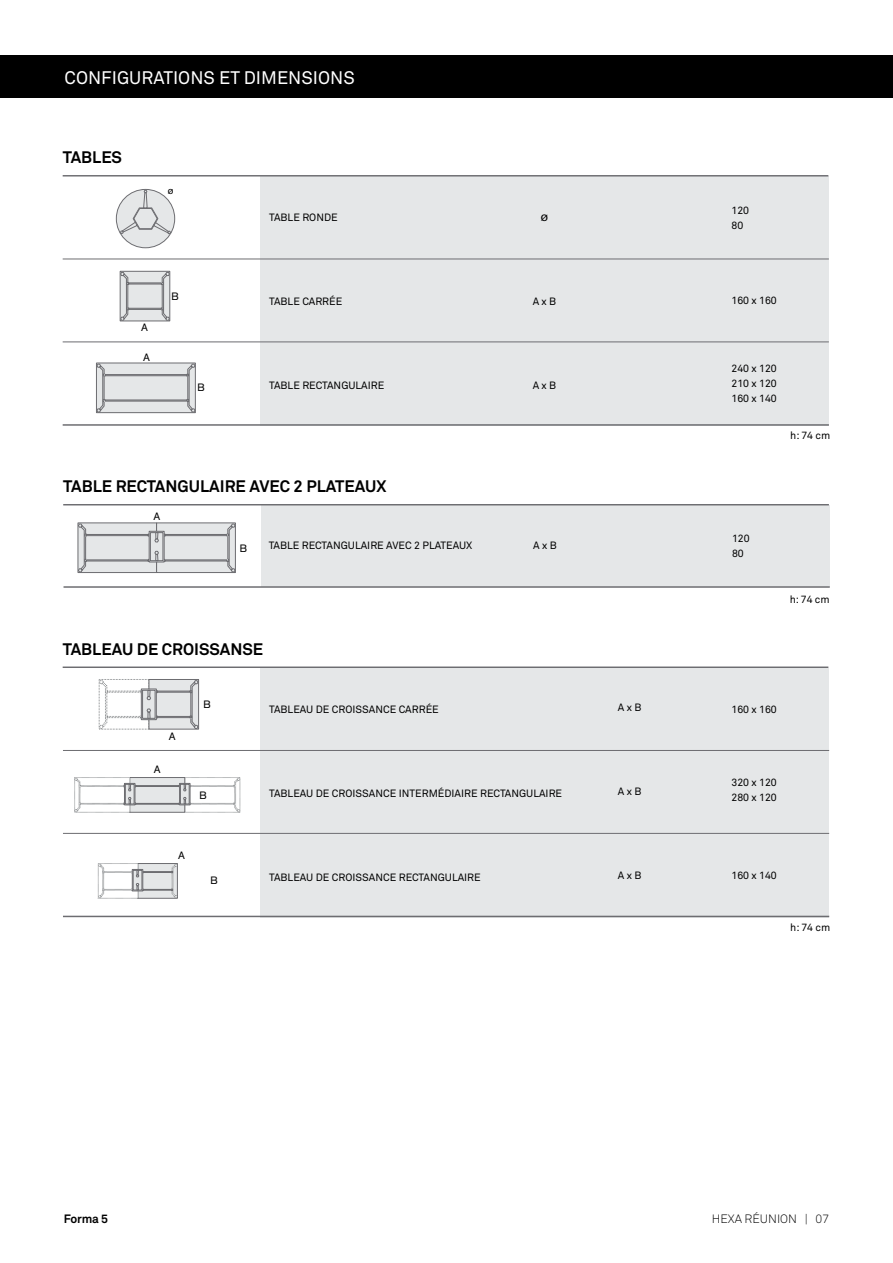
<style>
.page{position:relative;width:893px;height:1263px;background:#fff}
.page>*{position:absolute;margin:0;border:0;box-sizing:border-box;transform-origin:0 0}
.t1{font:18px "Akkurat";color:#fff}
.t2{font:700 16.5px "Akkurat";color:#000}
.t3{font:13.5px "Akzidenz Grotesk";color:#000}
.t4{font:300 12px "Akkurat";color:#000}
.t5{font:700 12px "Akkurat";letter-spacing:-.02em;color:#000}
.t6{font:10.5px/15px "Akkurat";color:#000}
.t7{font:10.5px "Akzidenz Grotesk";color:#000}
</style>
<div class="page">
<div style="left:261px;top:668px;width:568px;height:249px;background:#e5e7e8"></div>
<hr style="left:63px;top:750px;width:766px;height:1px;background:#6d6d71">
<hr style="left:63px;top:833px;width:766px;height:1px;background:#6d6d71">
<hr style="left:63px;top:916px;width:766px;height:1px;background:#6d6d71">
<hr style="left:63px;top:666px;width:765px;height:2px;background:#6d6d71">
<div style="left:261px;top:177px;width:568px;height:249px;background:#e5e7e8"></div>
<svg style="left:99px;top:679px;width:100px;height:51px"></svg>
<svg style="left:74px;top:777px;width:166px;height:36px"></svg>
<div style="left:199px;top:791px;width:8px;height:8px;background:#fff"></div>
<svg style="left:97px;top:863px;width:81px;height:35px"></svg>
<div style="left:261px;top:505px;width:569px;height:82px;background:#e5e7e8"></div>
<div style="left:0;top:55px;width:893px;height:43px;background:#000"></div>
<hr style="left:63px;top:259px;width:766px;height:1px;background:#6d6d71">
<hr style="left:63px;top:342px;width:766px;height:1px;background:#6d6d71">
<hr style="left:64px;top:586px;width:766px;height:2px;background:#6d6d71">
<hr style="left:63px;top:424px;width:766px;height:2px;background:#6d6d71">
<hr style="left:63px;top:504px;width:766px;height:1px;background:#6d6d71">
<hr style="left:63px;top:175px;width:765px;height:1px;background:#6d6d71">
<svg style="left:77px;top:522px;width:159px;height:51px;background:#d1d2d4"></svg>
<svg style="left:115px;top:188px;width:61px;height:61px"></svg>
<svg style="left:119px;top:270px;width:52px;height:52px;background:#d0d2d3"></svg>
<div style="left:128px;top:308px;width:34px;height:2px;border:1px solid #6d6d71"></div>
<div style="left:128px;top:283px;width:34px;height:1px;border:1px solid #6d6d71"></div>
<svg style="left:96px;top:362px;width:100px;height:52px;background:#d6d7d9"></svg>
<div style="left:105px;top:400px;width:82px;height:1px;border:1px solid #6d6d71"></div>
<div style="left:105px;top:374px;width:82px;height:2px;border:1px solid #6d6d71"></div>
<h1 class="t1" style="left:65px;top:66px;width:292px">CONFIGURATIONS ET DIMENSIONS</h1>
<h2 class="t2" style="left:63px;top:147px;width:61px">TABLES</h2>
<p class="t7" style="left:168px;top:185px;width:7px">ø</p>
<p class="t7" style="left:141px;top:321px;width:8px">A</p>
<p class="t7" style="left:143px;top:351px;width:8px">A</p>
<p class="t7" style="left:171px;top:290px;width:9px">B</p>
<p class="t7" style="left:197px;top:382px;width:9px">B</p>
<p class="t6" style="left:269px;top:210px;width:70px">TABLE RONDE</p>
<p class="t6" style="left:269px;top:294px;width:75px">TABLE CARRÉE</p>
<p class="t6" style="left:269px;top:378px;width:117px">TABLE RECTANGULAIRE</p>
<h2 class="t2" style="left:63px;top:476px;width:325px">TABLE RECTANGULAIRE AVEC 2 PLATEAUX</h2>
<p class="t7" style="left:153px;top:510px;width:8px">A</p>
<p class="t7" style="left:240px;top:542px;width:9px">B</p>
<p class="t6" style="left:269px;top:538px;width:205px">TABLE RECTANGULAIRE AVEC 2 PLATEAUX</p>
<h2 class="t2" style="left:63px;top:638px;width:202px">TABLEAU DE CROISSANSE</h2>
<p class="t7" style="left:169px;top:730px;width:8px">A</p>
<p class="t7" style="left:154px;top:763px;width:8px">A</p>
<p class="t7" style="left:203px;top:698px;width:9px">B</p>
<p class="t6" style="left:269px;top:701px;width:171px">TABLEAU DE CROISSANCE CARRÉE</p>
<p class="t3" style="left:541px;top:208px;width:9px">ø</p>
<p class="t6" style="left:533px;top:293px;width:25px">A x B</p>
<p class="t6" style="left:533px;top:377px;width:25px">A x B</p>
<p class="t6" style="left:533px;top:538px;width:25px">A x B</p>
<p class="t7" style="left:199px;top:789px;width:9px">B</p>
<p class="t7" style="left:178px;top:849px;width:8px">A</p>
<p class="t7" style="left:210px;top:874px;width:9px">B</p>
<p class="t6" style="left:269px;top:785px;width:294px">TABLEAU DE CROISSANCE INTERMÉDIAIRE RECTANGULAIRE</p>
<p class="t6" style="left:269px;top:869px;width:213px">TABLEAU DE CROISSANCE RECTANGULAIRE</p>
<p class="t6" style="left:731px;top:203px;width:19px">120<br>80</p>
<p class="t6" style="left:731px;top:292px;width:47px">160 x 160</p>
<p class="t6" style="left:731px;top:361px;width:47px;text-align:justify">240 x 120<br>210 x 120<br>160 x 140</p>
<p class="t6" style="left:790px;top:428px;width:42px">h: 74 cm</p>
<p class="t6" style="left:732px;top:530px;width:19px">120<br>80</p>
<p class="t6" style="left:790px;top:591px;width:42px">h: 74 cm</p>
<p class="t6" style="left:618px;top:700px;width:25px">A x B</p>
<p class="t6" style="left:731px;top:702px;width:47px">160 x 160</p>
<p class="t6" style="left:618px;top:784px;width:25px">A x B</p>
<p class="t6" style="left:731px;top:774px;width:47px">320 x 120<br>280 x 120</p>
<p class="t6" style="left:618px;top:868px;width:25px">A x B</p>
<p class="t6" style="left:731px;top:867px;width:47px">160 x 140</p>
<p class="t6" style="left:790px;top:919px;width:42px">h: 74 cm</p>
<p class="t5" style="left:64px;top:1211px;width:46px">Forma 5</p>
<p class="t4" style="left:712px;top:1211px;width:119px">HEXA RÉUNION | 07</p>
</div>
